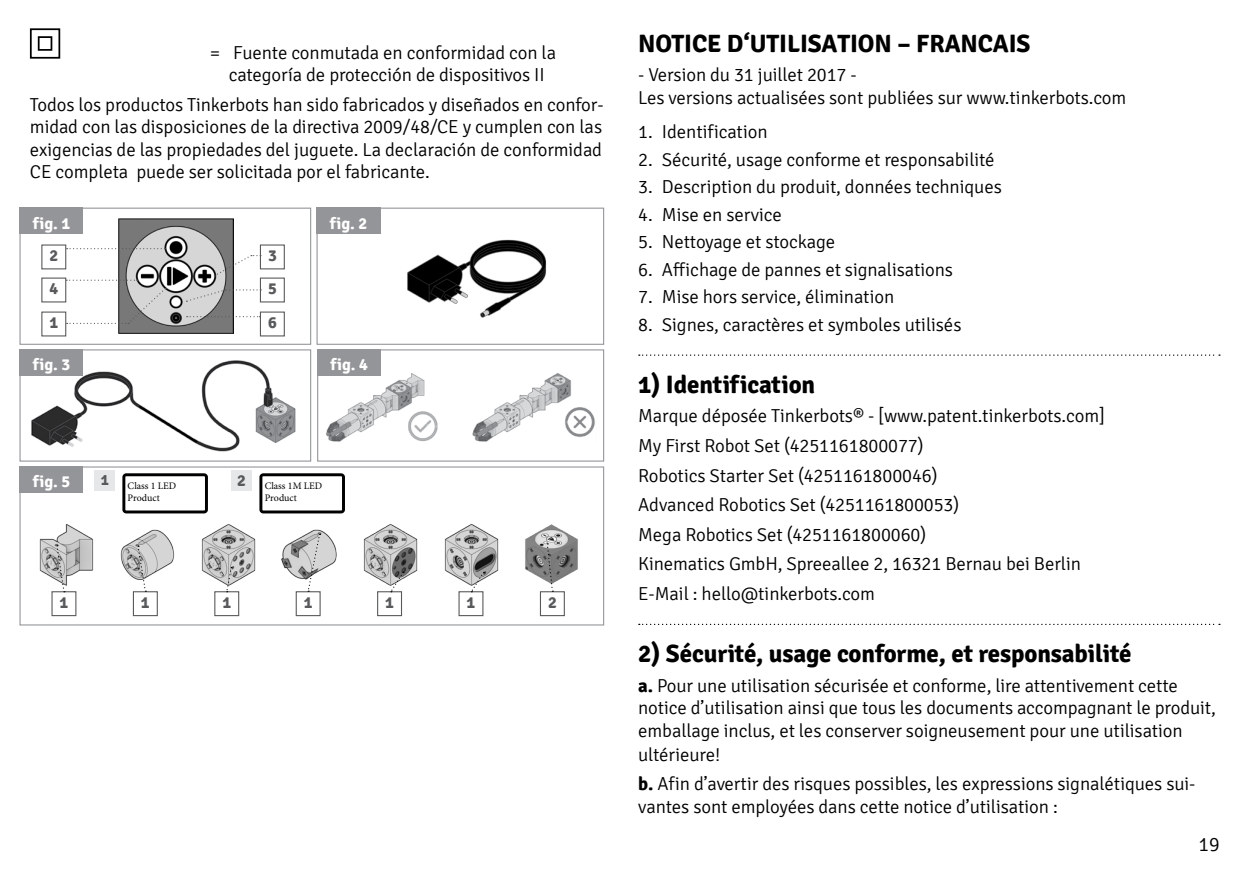
<style>
.page{position:relative;width:1248px;height:886px;background:#fff}
.page>*{position:absolute;margin:0;border:0;box-sizing:border-box;transform-origin:0 0}
.t1{font:700 25px "Signika";letter-spacing:-.005em;color:#000}
.t2{font:300 20px "Signika";color:#000}
.t3{font:300 18.75px/22.5px "Signika";letter-spacing:-.005em;color:#000}
.t4{font:700 16.5px "Signika";letter-spacing:.045em;color:#fff}
.t5{font:700 16.5px "Signika";color:#58595b}
.t6{font:700 15.5px "Signika";color:#58595b}
.t7{font:10px/12px "Minion Pro";color:#000}
.s1{font-weight:700}
</style>
<div class="page">
<svg style="left:29px;top:28px;width:32px;height:31px"></svg>
<div style="left:19px;top:466px;width:585px;height:159px;background:#fff;border:1px solid #939598"></div>
<img style="left:525px;top:524px;width:53px;height:59px">
<img style="left:118px;top:219px;width:115px;height:115px">
<img style="left:31px;top:360px;width:265px;height:92px">
<div style="left:19px;top:349px;width:292px;height:113px;border:1px solid #939598"></div>
<div style="left:19px;top:349px;width:64px;height:27px;background:#939598"></div>
<div style="left:316px;top:208px;width:288px;height:137px;background:#fff;border:1px solid #939598"></div>
<div style="left:316px;top:208px;width:64px;height:26px;background:#939598"></div>
<div style="left:19px;top:208px;width:292px;height:137px;border:1px solid #939598"></div>
<div style="left:19px;top:208px;width:64px;height:26px;background:#939598"></div>
<div style="left:41px;top:244px;width:25px;height:25px;border:1px solid #58595b"></div>
<div style="left:260px;top:244px;width:25px;height:25px;border:1px solid #58595b"></div>
<div style="left:41px;top:277px;width:25px;height:25px;border:1px solid #58595b"></div>
<div style="left:260px;top:277px;width:25px;height:25px;border:1px solid #58595b"></div>
<div style="left:41px;top:311px;width:25px;height:25px;border:1px solid #58595b"></div>
<div style="left:260px;top:311px;width:25px;height:25px;border:1px solid #58595b"></div>
<svg style="left:67px;top:248px;width:98px;height:1px"></svg>
<svg style="left:66px;top:280px;width:71px;height:1px"></svg>
<svg style="left:67px;top:288px;width:99px;height:36px"></svg>
<svg style="left:214px;top:255px;width:47px;height:22px"></svg>
<svg style="left:187px;top:316px;width:73px;height:1px"></svg>
<svg style="left:186px;top:289px;width:75px;height:13px"></svg>
<div style="left:317px;top:349px;width:287px;height:113px;background:#fff;border:1px solid #939598"></div>
<img style="left:326px;top:373px;width:269px;height:69px">
<div style="left:317px;top:349px;width:64px;height:27px;background:#939598"></div>
<div style="left:95px;top:470px;width:20px;height:20px;background:#e6e7e8"></div>
<div style="left:231px;top:470px;width:21px;height:21px;background:#e6e7e8"></div>
<div style="left:19px;top:466px;width:64px;height:27px;background:#939598"></div>
<div style="left:51px;top:591px;width:25px;height:25px;border:1px solid #58595b"></div>
<div style="left:133px;top:591px;width:25px;height:25px;border:1px solid #58595b"></div>
<div style="left:214px;top:591px;width:25px;height:25px;border:1px solid #58595b"></div>
<div style="left:296px;top:591px;width:24px;height:25px;border:1px solid #58595b"></div>
<div style="left:377px;top:591px;width:25px;height:25px;border:1px solid #58595b"></div>
<div style="left:458px;top:591px;width:25px;height:25px;border:1px solid #58595b"></div>
<div style="left:540px;top:591px;width:25px;height:25px;border:1px solid #58595b"></div>
<img style="left:444px;top:524px;width:55px;height:61px">
<img style="left:363px;top:524px;width:55px;height:62px">
<img style="left:281px;top:529px;width:56px;height:51px">
<img style="left:201px;top:524px;width:55px;height:61px">
<img style="left:120px;top:529px;width:55px;height:51px">
<img style="left:39px;top:524px;width:55px;height:62px">
<svg style="left:546px;top:543px;width:7px;height:49px"></svg>
<svg style="left:470px;top:572px;width:14px;height:20px"></svg>
<svg style="left:390px;top:572px;width:14px;height:20px"></svg>
<svg style="left:307px;top:534px;width:13px;height:58px"></svg>
<svg style="left:226px;top:567px;width:6px;height:25px"></svg>
<svg style="left:137px;top:546px;width:9px;height:46px"></svg>
<svg style="left:56px;top:545px;width:9px;height:47px"></svg>
<div style="left:120px;top:470px;width:90px;height:46px;border:2px solid #fff;border-radius:3px"></div>
<svg style="left:122px;top:473px;width:86px;height:40px"></svg>
<div style="left:257px;top:470px;width:90px;height:46px;border:2px solid #fff;border-radius:3px"></div>
<svg style="left:259px;top:473px;width:86px;height:40px"></svg>
<img style="left:407px;top:239px;width:140px;height:79px">
<svg style="left:638px;top:354px;width:581px;height:2px"></svg>
<svg style="left:638px;top:624px;width:581px;height:1px"></svg>
<p class="t3" style="left:210px;top:41px;width:347px;text-align:center">= Fuente conmutada en conformidad con la categoría de protección de dispositivos II</p>
<p class="t3" style="left:30px;top:94px;width:575px;text-align:justify">Todos los productos Tinkerbots han sido fabricados y diseñados en confor&shy;midad con las disposiciones de la directiva 2009/48/CE y cumplen con las exigencias de las propiedades del juguete. La declaración de conformidad CE completa puede ser solicitada por el fabricante.</p>
<p class="t4" style="left:33px;top:213px;width:39px">fig. 1</p>
<p class="t4" style="left:330px;top:213px;width:39px">fig. 2</p>
<p class="t5" style="left:49px;top:246px;width:10px">2</p>
<p class="t5" style="left:268px;top:246px;width:10px">3</p>
<p class="t5" style="left:49px;top:279px;width:10px">4</p>
<p class="t5" style="left:268px;top:279px;width:10px">5</p>
<p class="t5" style="left:49px;top:313px;width:10px">1</p>
<p class="t5" style="left:268px;top:313px;width:10px">6</p>
<p class="t4" style="left:330px;top:355px;width:39px">fig. 4</p>
<p class="t4" style="left:33px;top:355px;width:39px">fig. 3</p>
<p class="t4" style="left:33px;top:472px;width:39px">fig. 5</p>
<p class="t6" style="left:101px;top:470px;width:10px">1</p>
<p class="t5" style="left:237px;top:470px;width:10px">2</p>
<p class="t7" style="left:128px;top:480px;width:50px">Class 1 LED<br>Product</p>
<p class="t7" style="left:265px;top:480px;width:59px">Class 1M LED<br>Product</p>
<p class="t5" style="left:60px;top:592px;width:10px">1</p>
<p class="t5" style="left:141px;top:592px;width:10px">1</p>
<p class="t5" style="left:222px;top:592px;width:10px">1</p>
<p class="t5" style="left:304px;top:592px;width:10px">1</p>
<p class="t5" style="left:385px;top:592px;width:10px">1</p>
<p class="t5" style="left:466px;top:592px;width:10px">1</p>
<p class="t5" style="left:548px;top:592px;width:10px">2</p>
<h1 class="t1" style="left:638px;top:28px;width:47px">NOTICE</h1>
<h1 class="t1" style="left:726px;top:28px;width:36px">D‘UTILISATI</h1>
<h1 class="t1" style="left:857px;top:28px;width:87px">ON – FRANCAIS</h1>
<p class="t3" style="left:638px;top:64px;width:489px">- Version du 31 juillet 2017 -<br>Les versions actualisées sont publiées sur www.tinkerbots.com</p>
<p class="t3" style="left:638px;top:121px;width:131px">1. Identification</p>
<p class="t3" style="left:638px;top:149px;width:358px">2. Sécurité, usage conforme et responsabilité</p>
<p class="t3" style="left:638px;top:176px;width:365px">3. Description du produit, données techniques</p>
<p class="t3" style="left:638px;top:204px;width:145px">4. Mise en service</p>
<p class="t3" style="left:638px;top:231px;width:198px">5. Nettoyage et stockage</p>
<p class="t3" style="left:638px;top:259px;width:316px">6. Affichage de pannes et signalisations</p>
<p class="t3" style="left:638px;top:286px;width:257px">7. Mise hors service, élimination</p>
<p class="t3" style="left:638px;top:314px;width:325px">8. Signes, caractères et symboles utilisés</p>
<h1 class="t1" style="left:638px;top:369px;width:179px">1) I dentification</h1>
<p class="t3" style="left:638px;top:402px;width:468px;line-height:29.5px">Marque déposée Tinkerbots® - [www.patent.tinkerbots.com] My First Robot Set (4251161800077)<br>Robotics Starter Set (4251161800046)<br>Advanced Robotics Set (4251161800053)<br>Mega Robotics Set (4251161800060)<br>Kinematics GmbH, Spreeallee 2, 16321 Bernau bei Berlin E-Mail : hello@tinkerbots.com</p>
<h1 class="t1" style="left:638px;top:638px;width:495px">2) Sécurité, usage conforme, et responsabilité</h1>
<p class="t3" style="left:638px;top:674px;width:579px"><span class="s1">a.</span> Pour une utilisation sécurisée et conforme, lire attentivement cette notice d’utilisation ainsi que tous les documents accompagnant le produit, emballage inclus, et les conserver soigneusement pour une utilisation ultérieure!</p>
<p class="t3" style="left:638px;top:773px;width:558px"><span class="s1">b.</span> Afin d’avertir des risques possibles, les expressions signalétiques sui&shy;vantes sont employées dans cette notice d’utilisation :</p>
<p class="t2" style="left:1198px;top:833px;width:23px">19</p>
</div>
